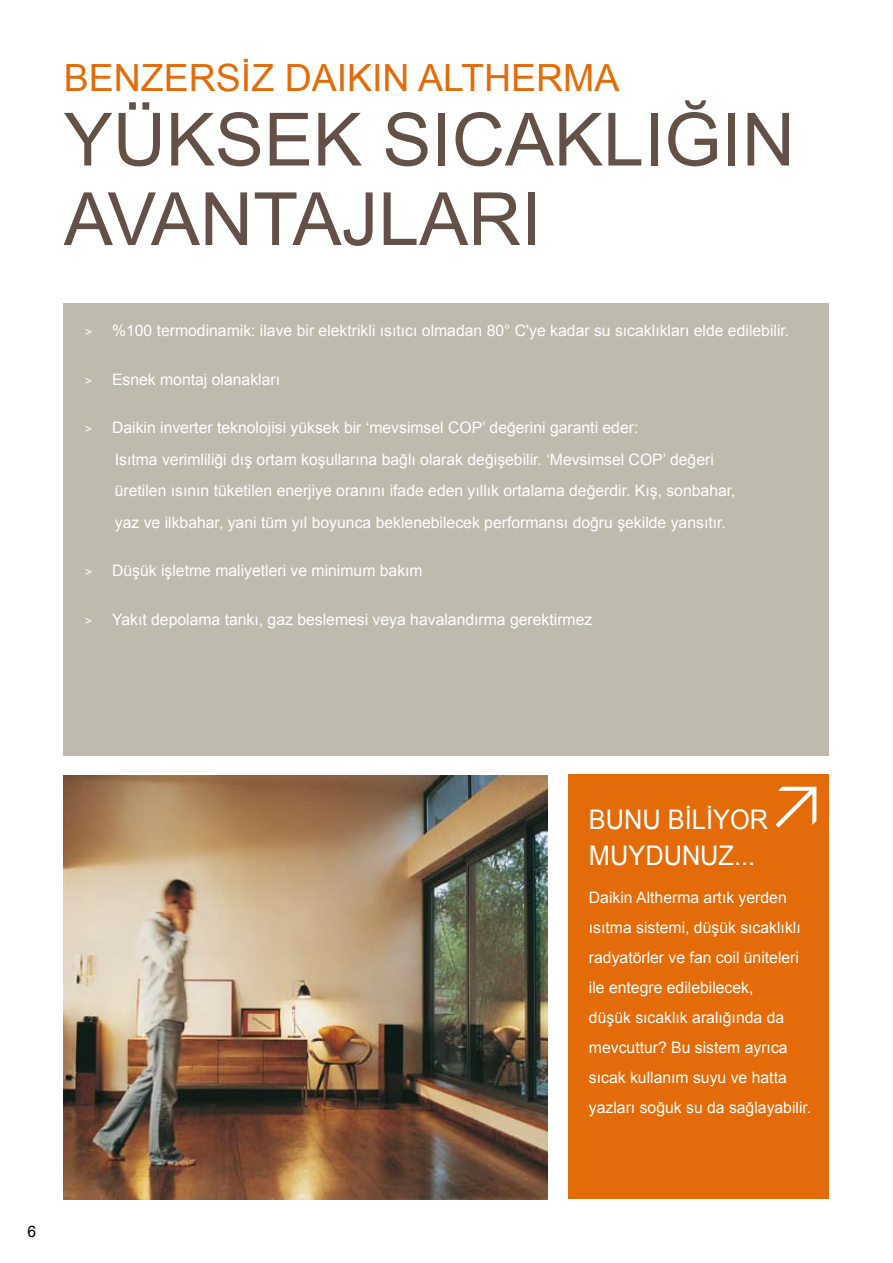
<style>
.page{position:relative;width:893px;height:1263px;background:#fff}
.page>*{position:absolute;margin:0;border:0;box-sizing:border-box;transform-origin:0 0}
.t1{font:73.5px/79.5px "Arial";color:#635147}
.t2{font:37.5px "Arial";color:#e46b09}
.t3{font:27px/36px "Arial";color:#fff;scale:.94 1}
.t4{font:15.75px/30px "Arial";color:#fff}
.t5{font:15.75px "Arial";color:#000}
.s1{font-size:12px}
</style>
<div class="page">
<div style="left:64px;top:303px;width:765px;height:452px;background:#bfbaae"></div>
<div style="left:568px;top:774px;width:261px;height:425px;background:#e46b09"></div>
<svg style="left:776px;top:787px;width:40px;height:40px"></svg>
<img style="left:64px;top:775px;width:483px;height:424px">
<h2 class="t2" style="left:64px;top:53px;width:557px">BENZERSİZ DAIKIN ALTHERMA</h2>
<h1 class="t1" style="left:64px;top:101px;width:733px">YÜKSEK SICAKLIĞIN<br>AVANTAJLARI</h1>
<p class="t4" style="left:85px;top:316px;width:706px"><span class="s1">&gt;</span> %100 termodinamik: ilave bir elektrikli ısıtıcı olmadan 80° C'ye kadar su sıcaklıkları elde edilebilir.</p>
<p class="t4" style="left:85px;top:364px;width:197px"><span class="s1">&gt;</span> Esnek montaj olanakları</p>
<p class="t4" style="left:115px;top:412px;width:622px;line-height:31.5px;text-indent:-30px"><span class="s1">&gt;</span> Daikin inverter teknolojisi yüksek bir ‘mevsimsel COP’ değerini garanti eder:<br>Isıtma verimliliği dış ortam koşullarına bağlı olarak değişebilir. ‘Mevsimsel COP’ değeri üretilen ısının tüketilen enerjiye oranını ifade eden yıllık ortalama değerdir. Kış, sonbahar, yaz ve ilkbahar, yani tüm yıl boyunca beklenebilecek performansı doğru şekilde yansıtır.</p>
<p class="t4" style="left:85px;top:556px;width:339px"><span class="s1">&gt;</span> Düşük işletme maliyetleri ve minimum bakım</p>
<p class="t4" style="left:85px;top:604px;width:509px"><span class="s1">&gt;</span> Yakıt depolama tankı, gaz beslemesi veya havalandırma gerektirmez</p>
<p class="t5" style="left:28px;top:1221px;width:10px">6</p>
<h3 class="t3" style="left:589px;top:802px;width:192px">BUNU BİLİYOR<br>MUYDUNUZ...</h3>
<p class="t4" style="left:589px;top:883px;width:224px">Daikin Altherma artık yerden ısıtma sistemi, düşük sıcaklıklı radyatörler ve fan coil üniteleri ile entegre edilebilecek,<br>düşük sıcaklık aralığında da mevcuttur? Bu sistem ayrıca sıcak kullanım suyu ve hatta yazları soğuk su da sağlayabilir.</p>
</div>
